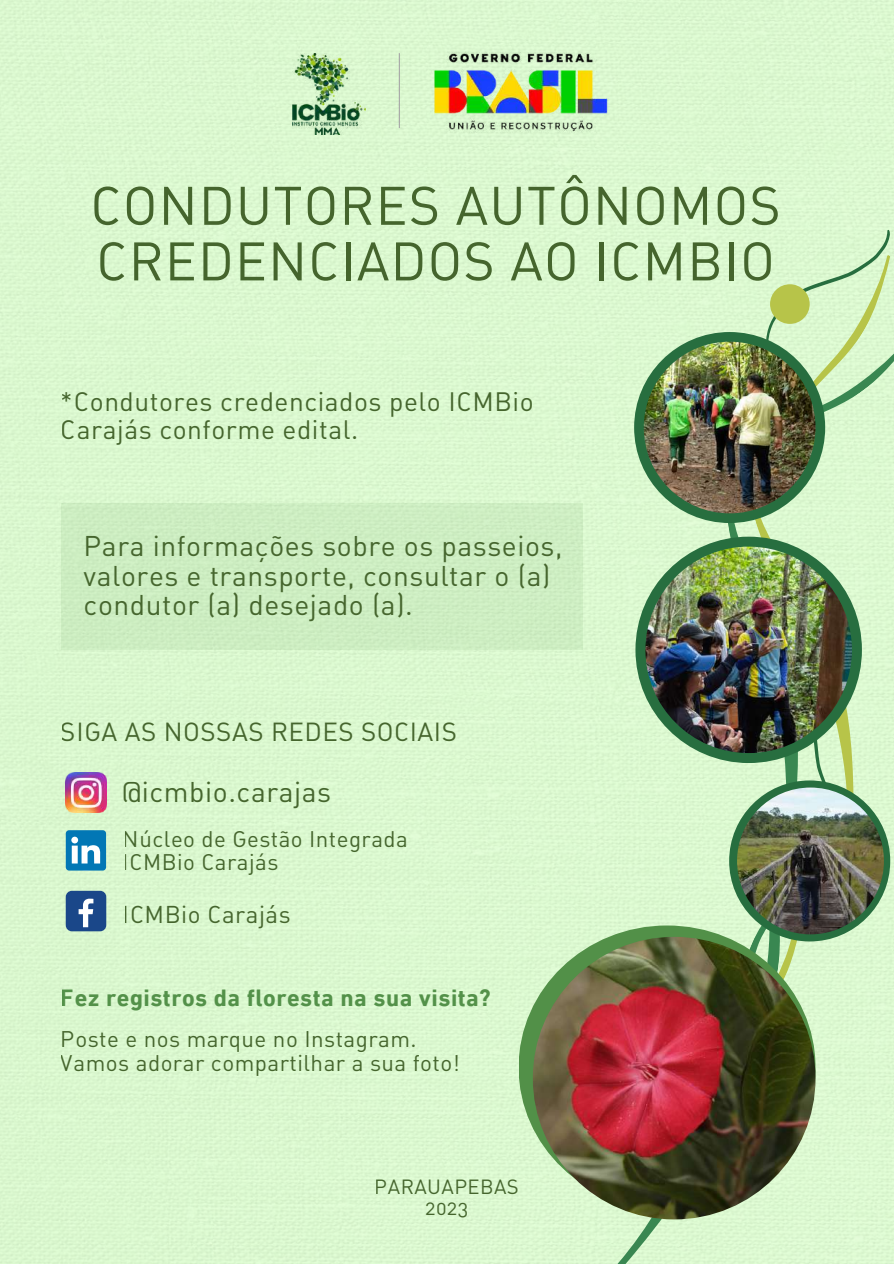
<style>
.page{position:relative;width:894px;height:1264px;background:#fff}
.page>*{position:absolute;margin:0;border:0;box-sizing:border-box;transform-origin:0 0}
.t1{font:53.4px/55.7px "DIN Regular Alternate";letter-spacing:.02em;color:#44642c}
.t2{font:28.2px/29.5px "DIN Regular Alternate";letter-spacing:.02em;color:#44642c}
.t3{font:26.25px/27.6px "DIN Regular Alternate";letter-spacing:.02em;color:#44642c}
.t4{font:25.8px "DIN Regular Alternate";letter-spacing:.02em;color:#44642c}
.t5{font:700 24px "DIN Next Devanagari Std";letter-spacing:.02em;color:#529048}
.t6{font:24px "DIN Regular Alternate";letter-spacing:.02em;color:#44642c}
.t7{font:22.35px/23.4px "DIN Regular Alternate";letter-spacing:.02em;color:#44642c}
.t8{font:20.25px/21.1px "DIN Regular Alternate";letter-spacing:.02em;color:#44642c;text-align:center}
</style>
<div class="page">
<div style="left:0;top:0;width:893px;height:1263px;background:#dbf8cf"></div>
<img style="left:427px;top:47px;width:182px;height:87px">
<hr style="left:398px;top:53px;width:2px;height:75px;background:#a6a6a6">
<img style="left:292px;top:53px;width:73px;height:81px">
<div style="left:61px;top:503px;width:521px;height:147px;background:#cdedc1"></div>
<div style="left:613px;top:871px;width:206px;height:392px;background:#dcf8d0"></div>
<svg style="left:716px;top:229px;width:177px;height:853px"></svg>
<div style="left:635px;top:536px;width:226px;height:227px;background:#276e3f;border-radius:50%"></div>
<img style="left:645px;top:546px;width:206px;height:207px;border-radius:50%">
<div style="left:518px;top:925px;width:297px;height:283px;background:#529048;border-radius:50%"></div>
<img style="left:532px;top:936px;width:283px;height:283px;border-radius:50%">
<div style="left:769px;top:284px;width:40px;height:40px;background:#b7c449;border-radius:50%"></div>
<div style="left:634px;top:332px;width:191px;height:191px;background:#276e3f;border-radius:50%"></div>
<img style="left:643px;top:342px;width:172px;height:171px;border-radius:50%">
<img style="left:66px;top:772px;width:40px;height:40px">
<svg style="left:66px;top:830px;width:40px;height:40px"></svg>
<div style="left:66px;top:890px;width:40px;height:41px;background:#1a4789;border-radius:6px"></div>
<svg style="left:79px;top:898px;width:14px;height:29px"></svg>
<h1 class="t1" style="left:90px;top:177px;width:691px">CONDUTORES AUTÔNOMOS<br>CREDENCIADOS AO ICMBIO</h1>
<p class="t3" style="left:61px;top:387px;width:474px">*Condutores credenciados pelo ICMBio<br>Carajás conforme edital.</p>
<p class="t2" style="left:84px;top:531px;width:480px">Para informações sobre os passeios, valores e transporte, consultar o (a) condutor (a) desejado (a).</p>
<p class="t4" style="left:61px;top:715px;width:397px">SIGA AS NOSSAS REDES SOCIAIS</p>
<p class="t2" style="left:121px;top:776px;width:211px">@icmbio.carajas</p>
<p class="t7" style="left:123px;top:826px;width:286px">Núcleo de Gestão Integrada<br>ICMBio Carajás</p>
<p class="t6" style="left:123px;top:899px;width:169px">ICMBio Carajás</p>
<p class="t5" style="left:61px;top:981px;width:431px">Fez registros da floresta na sua visita?</p>
<p class="t7" style="left:61px;top:1026px;width:400px">Poste e nos marque no Instagram.<br>Vamos adorar compartilhar a sua foto!</p>
<p class="t8" style="left:374px;top:1175px;width:146px">PARAUAPEBAS<br>2023</p>
</div>
